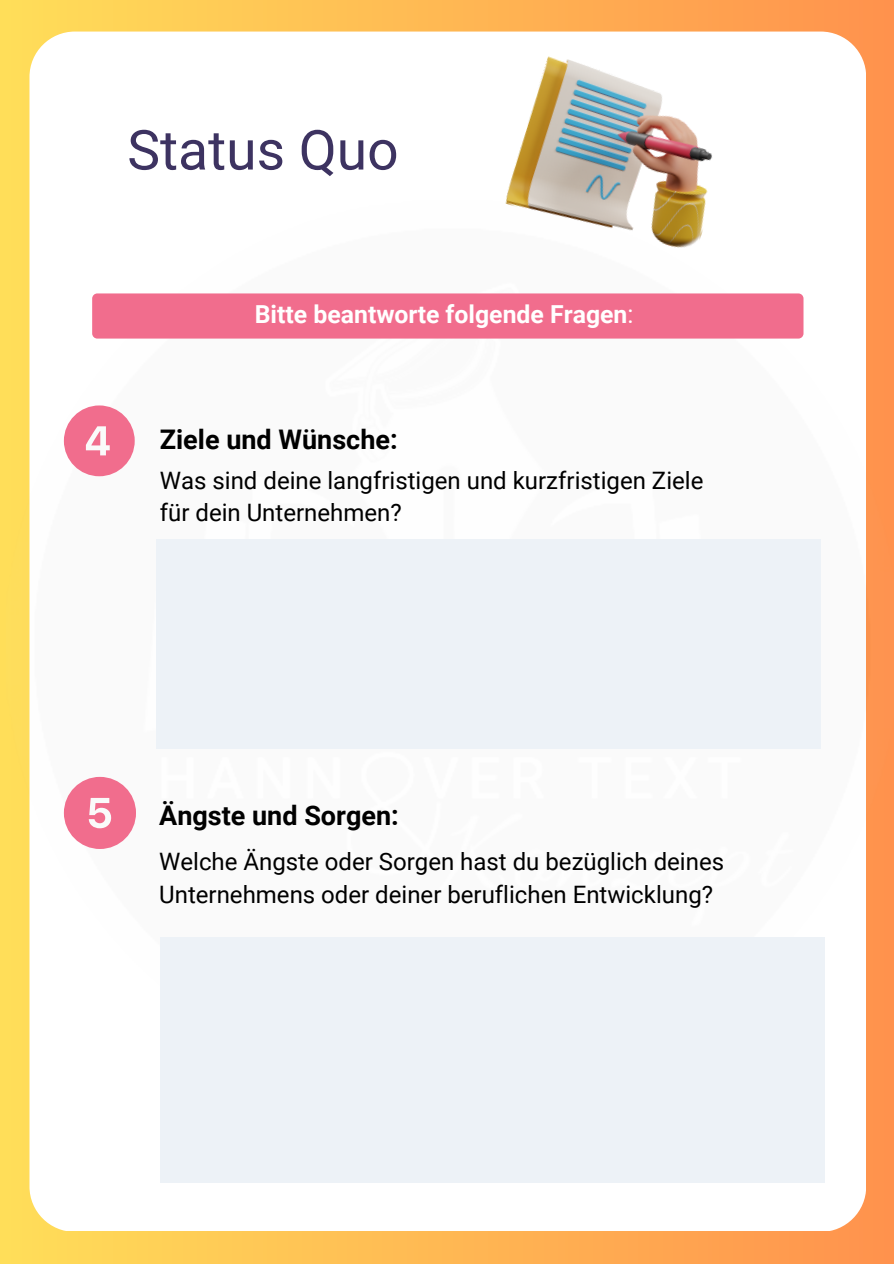
<style>
.page{position:relative;width:894px;height:1264px;background:#fff}
.page>*{position:absolute;margin:0;border:0;box-sizing:border-box;transform-origin:0 0}
.t1{font:55.2px "Roboto";color:#3d3361}
.t2{font:700 27px "Roboto";color:#000}
.t3{font:700 24.75px "Roboto";color:#fff}
.t4{font:24px/32.7px "Roboto";color:#000}
.s1{font-weight:400}
</style>
<div class="page">
<div style="left:0;top:0;width:893px;height:1263px;background:linear-gradient(to right,#ffdf5e,#ff9553)"></div>
<div style="left:29px;top:32px;width:836px;height:1198px;background:#fff;border-radius:45px"></div>
<img style="left:7px;top:200px;width:886px;height:891px">
<div style="left:92px;top:293px;width:711px;height:45px;background:#f16d8d;border-radius:5px"></div>
<div style="left:156px;top:539px;width:664px;height:210px;background:#edf2f7"></div>
<div style="left:160px;top:936px;width:664px;height:246px;background:#edf2f7"></div>
<svg style="left:64px;top:405px;width:71px;height:71px"></svg>
<svg style="left:64px;top:777px;width:72px;height:72px"></svg>
<img style="left:500px;top:56px;width:240px;height:209px">
<p class="t1" style="left:127px;top:118px;width:273px">Status Quo</p>
<p class="t3" style="left:255px;top:300px;width:380px">Bitte beantworte folgende Fragen<span class="s1">:</span></p>
<h1 class="t2" style="left:160px;top:424px;width:239px">Ziele und Wünsche:</h1>
<p class="t4" style="left:160px;top:464px;width:545px">Was sind deine langfristigen und kurzfristigen Ziele für dein Unternehmen?</p>
<p class="t2" style="left:159px;top:800px;width:241px">Ängste und Sorgen:</p>
<h3 class="t4" style="left:159px;top:845px;width:566px">Welche Ängste oder Sorgen hast du bezüglich deines<br>Unternehmens oder deiner beruflichen Entwicklung?</h3>
</div>
